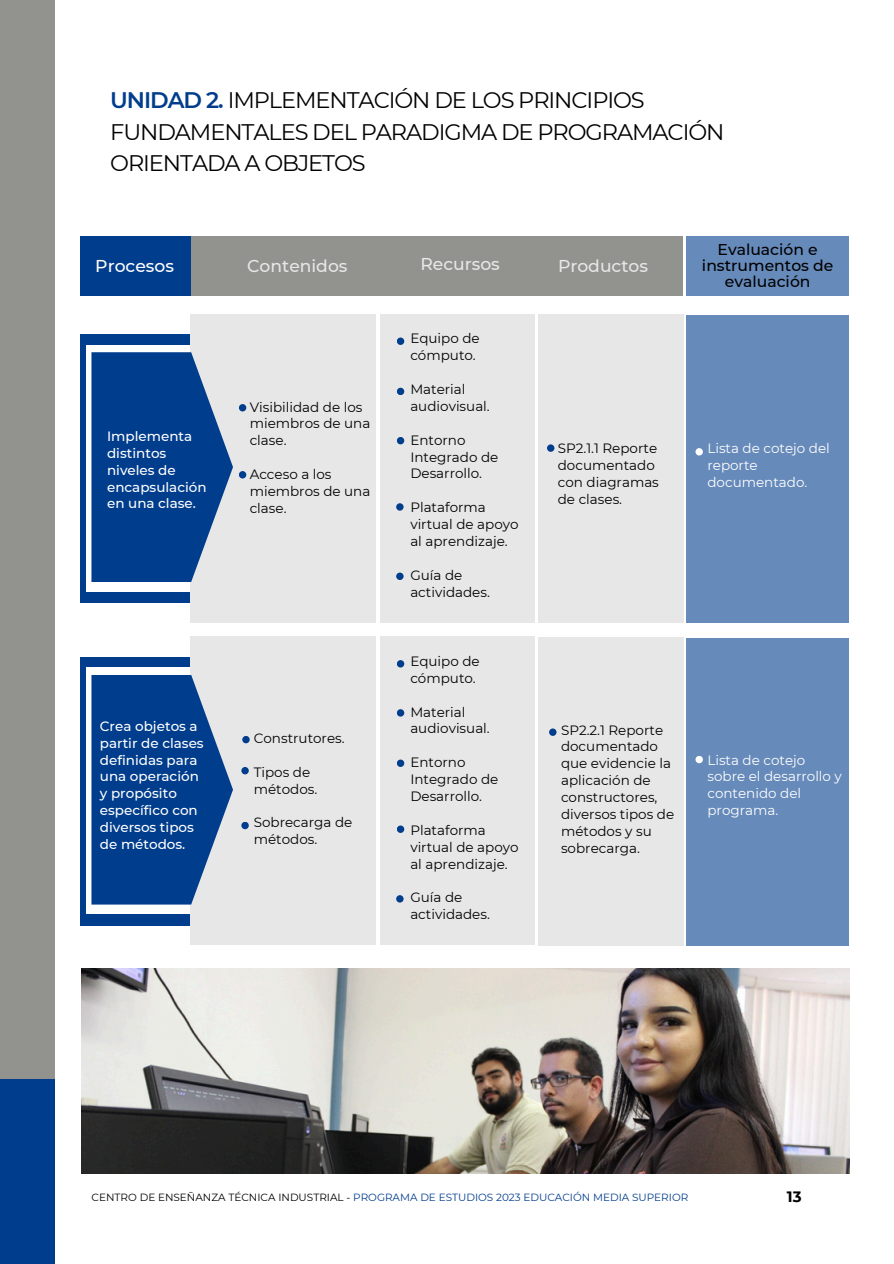
<style>
.page{position:relative;width:894px;height:1264px;background:#fff}
.page>*{position:absolute;margin:0;border:0;box-sizing:border-box;transform-origin:0 0}
.t1{font:22.5px/31.5px "Montserrat";letter-spacing:-.05em;color:#000}
.t2{font:500 17.1px "Montserrat";color:#e8e7e7}
.t3{font:500 17.1px "Montserrat";color:#fff}
.t4{font:500 15.6px/15.8px "Montserrat";color:#000;text-align:center}
.t5{font:700 15px "Montserrat";color:#000}
.t6{font:13.5px/16.8px "Montserrat";color:#000}
.t7{font:500 13.5px/16.8px "Montserrat";color:#fff}
.t8{font:13.5px/16.8px "Montserrat";color:#fff}
.t9{font:10.5px "Montserrat";color:#013d8d}
.s1{font-weight:600;color:#013d8d}
.s2{color:#000}
</style>
<div class="page">
<div style="left:80px;top:335px;width:111px;height:268px;background:#013d8d"></div>
<div style="left:86px;top:345px;width:583px;height:246px;background:#fff"></div>
<div style="left:191px;top:314px;width:185px;height:308px;background:#e8e7e7"></div>
<div style="left:380px;top:314px;width:154px;height:308px;background:#e8e7e7"></div>
<div style="left:538px;top:314px;width:145px;height:308px;background:#e8e7e7"></div>
<svg style="left:91px;top:352px;width:142px;height:230px;background:#23569a"></svg>
<div style="left:397px;top:337px;width:7px;height:8px;background:#013d8d;border-radius:50%"></div>
<div style="left:397px;top:388px;width:7px;height:7px;background:#013d8d;border-radius:50%"></div>
<div style="left:397px;top:437px;width:7px;height:7px;background:#013d8d;border-radius:50%"></div>
<div style="left:547px;top:444px;width:7px;height:8px;background:#013d8d;border-radius:50%"></div>
<div style="left:686px;top:315px;width:162px;height:307px;background:#668aba"></div>
<div style="left:695px;top:448px;width:7px;height:7px;background:#fff;border-radius:50%"></div>
<div style="left:80px;top:236px;width:603px;height:60px;background:#92928e"></div>
<div style="left:80px;top:236px;width:110px;height:60px;background:#013d8d"></div>
<div style="left:686px;top:236px;width:162px;height:60px;background:#668aba"></div>
<div style="left:0;top:0;width:55px;height:1092px;background:#92928e"></div>
<div style="left:0;top:1078px;width:55px;height:185px;background:#013d8d"></div>
<div style="left:396px;top:503px;width:7px;height:7px;background:#013d8d;border-radius:50%"></div>
<div style="left:239px;top:404px;width:7px;height:7px;background:#013d8d;border-radius:50%"></div>
<div style="left:239px;top:471px;width:7px;height:7px;background:#013d8d;border-radius:50%"></div>
<div style="left:396px;top:572px;width:7px;height:8px;background:#013d8d;border-radius:50%"></div>
<div style="left:80px;top:657px;width:111px;height:268px;background:#013d8d"></div>
<div style="left:86px;top:667px;width:583px;height:246px;background:#fff"></div>
<div style="left:191px;top:636px;width:185px;height:309px;background:#e8e7e7"></div>
<div style="left:380px;top:636px;width:154px;height:309px;background:#e8e7e7"></div>
<div style="left:538px;top:637px;width:145px;height:308px;background:#e8e7e7"></div>
<svg style="left:91px;top:674px;width:142px;height:230px;background:#24579b"></svg>
<div style="left:397px;top:660px;width:7px;height:7px;background:#013d8d;border-radius:50%"></div>
<div style="left:397px;top:709px;width:7px;height:7px;background:#013d8d;border-radius:50%"></div>
<div style="left:397px;top:759px;width:7px;height:8px;background:#013d8d;border-radius:50%"></div>
<div style="left:549px;top:728px;width:7px;height:8px;background:#013d8d;border-radius:50%"></div>
<div style="left:686px;top:638px;width:162px;height:307px;background:#668aba"></div>
<svg style="left:695px;top:755px;width:7px;height:8px"></svg>
<div style="left:397px;top:825px;width:7px;height:8px;background:#013d8d;border-radius:50%"></div>
<div style="left:242px;top:736px;width:7px;height:7px;background:#013d8d;border-radius:50%"></div>
<div style="left:241px;top:767px;width:8px;height:7px;background:#013d8d;border-radius:50%"></div>
<svg style="left:241px;top:821px;width:8px;height:8px"></svg>
<div style="left:396px;top:895px;width:7px;height:7px;background:#013d8d;border-radius:50%"></div>
<img style="left:81px;top:968px;width:768px;height:205px">
<h4 class="t1" style="left:110px;top:84px;width:615px"><span class="s1">UNIDAD 2.</span> IMPLEMENTACIÓN DE LOS PRINCIPIOS<br>FUNDAMENTALES DEL PARADIGMA DE PROGRAMACIÓN<br>ORIENTADA A OBJETOS</h4>
<h4 class="t3" style="left:95px;top:255px;width:80px">Procesos</h4>
<h3 class="t2" style="left:247px;top:255px;width:102px">Contenidos</h3>
<h4 class="t2" style="left:420px;top:253px;width:81px">Recursos</h4>
<h4 class="t2" style="left:558px;top:255px;width:91px">Productos</h4>
<h4 class="t4" style="left:701px;top:242px;width:133px">Evaluación e instrumentos de evaluación</h4>
<h2 class="t7" style="left:107px;top:427px;width:101px">Implementa distintos niveles de encapsulación en una clase.</h2>
<h4 class="t7" style="left:100px;top:717px;width:105px">Crea objetos a partir de clases definidas para una operación y propósito específico con diversos tipos de métodos.</h4>
<h2 class="t6" style="left:249px;top:398px;width:122px">Visibilidad de los miembros de una clase.</h2>
<h2 class="t6" style="left:249px;top:466px;width:122px">Acceso a los miembros de una clase.</h2>
<h4 class="t6" style="left:254px;top:729px;width:92px">Construtores.</h4>
<h4 class="t6" style="left:254px;top:763px;width:65px">Tipos de métodos.</h4>
<h4 class="t6" style="left:254px;top:814px;width:100px">Sobrecarga de métodos.</h4>
<h2 class="t6" style="left:410px;top:330px;width:71px">Equipo de cómputo.</h2>
<h4 class="t6" style="left:410px;top:381px;width:81px">Material audiovisual.</h4>
<h4 class="t6" style="left:410px;top:431px;width:89px">Entorno<br>Integrado de<br>Desarrollo.</h4>
<h4 class="t6" style="left:410px;top:499px;width:110px">Plataforma virtual de apoyo al aprendizaje.</h4>
<h4 class="t6" style="left:410px;top:566px;width:81px">Guía de actividades.</h4>
<h3 class="t6" style="left:410px;top:652px;width:71px">Equipo de cómputo.</h3>
<h2 class="t6" style="left:410px;top:703px;width:81px">Material audiovisual.</h2>
<h4 class="t6" style="left:410px;top:754px;width:89px">Entorno<br>Integrado de<br>Desarrollo.</h4>
<h4 class="t6" style="left:410px;top:821px;width:110px">Plataforma virtual de apoyo al aprendizaje.</h4>
<p class="t6" style="left:410px;top:889px;width:81px">Guía de actividades.</p>
<h4 class="t6" style="left:557px;top:440px;width:103px">SP2.1.1 Reporte documentado con diagramas de clases.</h4>
<h4 class="t8" style="left:707px;top:440px;width:124px">Lista de cotejo del reporte documentado.</h4>
<p class="t6" style="left:561px;top:721px;width:115px">SP2.2.1 Reporte documentado que evidencie la aplicación de constructores, diversos tipos de métodos y su sobrecarga.</p>
<p class="t8" style="left:707px;top:751px;width:136px">Lista de cotejo sobre el desarrollo y contenido del programa.</p>
<h4 class="t9" style="left:92px;top:1191px;width:598px"><span class="s2">CENTRO DE ENSEÑANZA TÉCNICA INDUSTRIAL -</span> PROGRAMA DE ESTUDIOS 2023 EDUCACIÓN MEDIA SUPERIOR</h4>
<h4 class="t5" style="left:786px;top:1187px;width:16px">13</h4>
</div>
